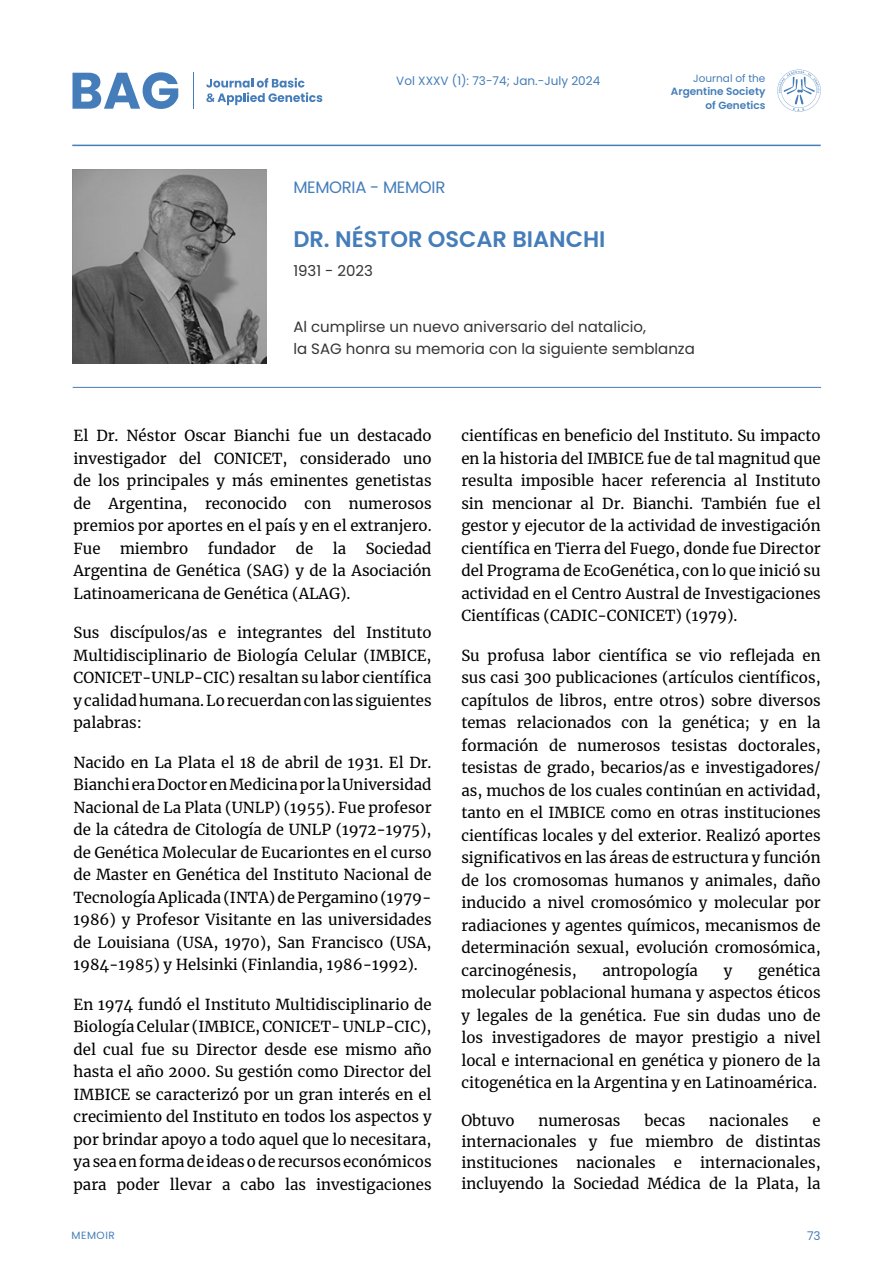
<style>
.page{position:relative;width:893px;height:1263px;background:#fff}
.page>*{position:absolute;margin:0;border:0;box-sizing:border-box;transform-origin:0 0}
.t1{font:600 22.5px "Poppins";color:#447db9}
.t2{font:16.5px "Poppins";letter-spacing:-.02em;color:#447db9}
.t3{font:15px/22.5px "Merriweather";color:#000;text-align:justify}
.t4{font:15px/22.5px "Poppins";color:#353433}
.t5{font:12px "Poppins";color:#447db9}
.t6{font:600 10.5px/13.5px "Poppins";color:#447db9;text-align:right}
.t7{font:10.5px "Poppins";color:#447db9}
</style>
<div class="page">
<svg style="left:777px;top:70px;width:44px;height:42px"></svg>
<hr style="left:72px;top:145px;width:749px;height:1px;background:#447db9">
<hr style="left:73px;top:387px;width:748px;height:1px;background:#447db9">
<svg style="left:73px;top:72px;width:105px;height:37px"></svg>
<svg style="left:206px;top:78px;width:116px;height:27px"></svg>
<hr style="left:193px;top:72px;width:1px;height:37px;background:#447db9">
<img style="left:72px;top:170px;width:194px;height:194px">
<p class="t5" style="left:396px;top:74px;width:205px">Vol XXXV (1): 73-74; Jan.-July 2024</p>
<p class="t7" style="left:693px;top:72px;width:74px">Journal of the</p>
<p class="t6" style="left:671px;top:85px;width:96px">Argentine Society of Genetics</p>
<p class="t2" style="left:293px;top:178px;width:153px">MEMORIA - MEMOIR</p>
<h1 class="t1" style="left:293px;top:226px;width:313px">DR. NÉSTOR OSCAR BIANCHI</h1>
<p class="t4" style="left:293px;top:259px;width:81px">1931 - 2023</p>
<p class="t4" style="left:293px;top:316px;width:403px">Al cumplirse un nuevo aniversario del natalicio,<br>la SAG honra su memoria con la siguiente semblanza</p>
<p class="t3" style="left:74px;top:425px;width:360px">El Dr. Néstor Oscar Bianchi fue un destacado investigador del CONICET, considerado uno de los principales y más eminentes genetistas de Argentina, reconocido con numerosos premios por aportes en el país y en el extranjero.<br>Fue</p>
<p class="t3" style="left:120px;top:538px;width:70px">miembro</p>
<p class="t3" style="left:208px;top:538px;width:70px">fundador</p>
<p class="t3" style="left:296px;top:538px;width:19px">de</p>
<p class="t3" style="left:333px;top:538px;width:15px">la</p>
<p class="t3" style="left:74px;top:538px;width:360px;text-indent:292px">Sociedad Argentina de Genética (SAG) y de la Asociación Latinoamericana de Genética (ALAG).</p>
<p class="t3" style="left:74px;top:622px;width:360px">Sus discípulos/as e integrantes del Instituto Multidisciplinario de Biología Celular (IMBICE, CONICET-UNLP-CIC) resaltan su labor científica y calidad humana. Lo recuerdan con las siguientes palabras:</p>
<p class="t3" style="left:74px;top:752px;width:360px">Nacido en La Plata el 18 de abril de 1931. El Dr.<br>Bianchi era Doctor en Medicina por la Universidad Nacional de La Plata (UNLP) (1955). Fue profesor de la cátedra de Citología de UNLP (1972-1975), de Genética Molecular de Eucariontes en el curso de Master en Genética del Instituto Nacional de Tecnología Aplicada (INTA) de Pergamino (1979- 1986) y Profesor Visitante en las universidades de Louisiana (USA, 1970), San Francisco (USA, 1984-1985) y Helsinki (Finlandia, 1986-1992).</p>
<p class="t3" style="left:74px;top:994px;width:360px">En 1974 fundó el Instituto Multidisciplinario de Biología Celular (IMBICE, CONICET- UNLP-CIC), del cual fue su Director desde ese mismo año hasta el año 2000. Su gestión como Director del IMBICE se caracterizó por un gran interés en el crecimiento del Instituto en todos los aspectos y por brindar apoyo a todo aquel que lo necesitara, ya sea en forma de ideas o de recursos económicos para poder llevar a cabo las investigaciones</p>
<p class="t3" style="left:461px;top:424px;width:361px">científicas en beneficio del Instituto. Su impacto en la historia del IMBICE fue de tal magnitud que resulta imposible hacer referencia al Instituto sin mencionar al Dr. Bianchi. También fue el gestor y ejecutor de la actividad de investigación científica en Tierra del Fuego, donde fue Director del Programa de EcoGenética, con lo que inició su actividad en el Centro Austral de Investigaciones Científicas (CADIC-CONICET) (1979).</p>
<p class="t3" style="left:461px;top:644px;width:361px">Su profusa labor científica se vio reflejada en sus casi 300 publicaciones (artículos científicos, capítulos de libros, entre otros) sobre diversos temas relacionados con la genética; y en la formación de numerosos tesistas doctorales, tesistas de grado, becarios/as e investigadores/ as, muchos de los cuales continúan en actividad, tanto en el IMBICE como en otras instituciones científicas locales y del exterior. Realizó aportes significativos en las áreas de estructura y función de los cromosomas humanos y animales, daño inducido a nivel cromosómico y molecular por radiaciones y agentes químicos, mecanismos de determinación sexual, evolución cromosómica, carcinogénesis,</p>
<p class="t3" style="left:461px;top:960px;width:361px;text-indent:297px">genética molecular poblacional humana y aspectos éticos y legales de la genética. Fue sin dudas uno de los investigadores de mayor prestigio a nivel local e internacional en genética y pionero de la citogenética en la Argentina y en Latinoamérica.</p>
<p class="t3" style="left:461px;top:1110px;width:55px">Obtuvo</p>
<p class="t3" style="left:538px;top:1110px;width:84px">numerosas</p>
<p class="t3" style="left:644px;top:1110px;width:42px">becas</p>
<p class="t3" style="left:709px;top:1110px;width:81px">nacionales</p>
<p class="t3" style="left:602px;top:960px;width:97px">antropología</p>
<p class="t3" style="left:724px;top:960px;width:10px">y</p>
<p class="t3" style="left:461px;top:1111px;width:361px;line-height:21px;text-indent:351px">e internacionales y fue miembro de distintas instituciones nacionales e internacionales, incluyendo la Sociedad Médica de la Plata, la</p>
<p class="t7" style="left:72px;top:1229px;width:45px">MEMOIR</p>
<p class="t5" style="left:807px;top:1229px;width:15px">73</p>
</div>
